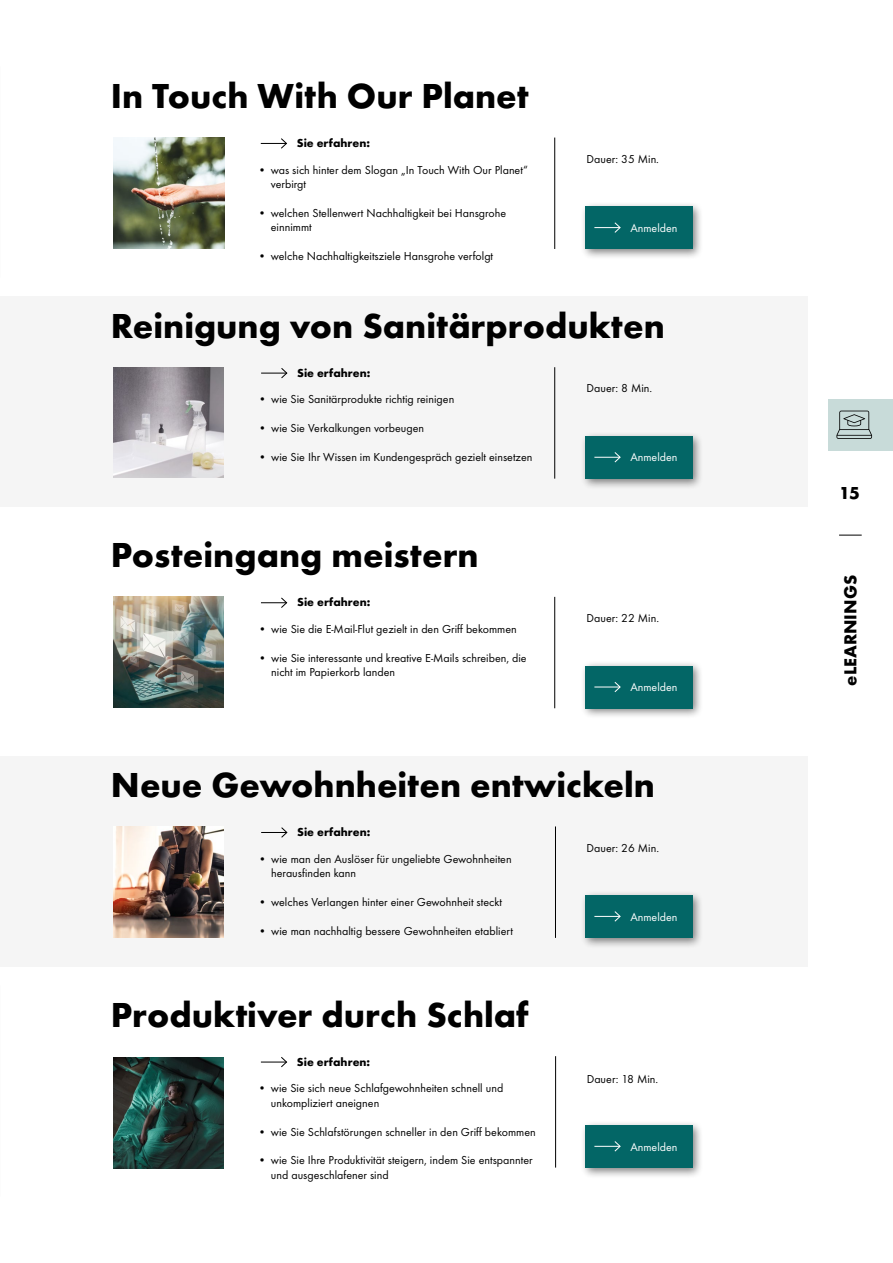
<style>
.page{position:relative;width:893px;height:1263px;background:#fff}
.page>*{position:absolute;margin:0;border:0;box-sizing:border-box;transform-origin:0 0}
.t1{font:700 36px "Futura TOT";color:#000}
.t2{font:700 18px "Futura TOT";color:#000}
.t3{font:12px/14.4px "Futura TOT Boo";color:#000}
.t4{font:700 12px "Futura TOT";color:#000}
.t5{font:12px "Futura TOT Boo";color:#fff}
</style>
<div class="page">
<svg style="left:839px;top:535px;width:23px;height:1px"></svg>
<div style="left:0;top:756px;width:808px;height:210px;background:#f5f5f5"></div>
<div style="left:0;top:296px;width:808px;height:211px;background:#f5f5f5"></div>
<hr style="left:554px;top:138px;width:1px;height:111px;background:#000">
<hr style="left:555px;top:826px;width:1px;height:112px;background:#000">
<hr style="left:554px;top:597px;width:1px;height:111px;background:#000">
<hr style="left:554px;top:367px;width:1px;height:112px;background:#000">
<svg style="left:261px;top:138px;width:26px;height:11px"></svg>
<svg style="left:261px;top:827px;width:27px;height:11px"></svg>
<svg style="left:261px;top:597px;width:27px;height:11px"></svg>
<svg style="left:261px;top:368px;width:27px;height:11px"></svg>
<div style="left:828px;top:399px;width:65px;height:51px;background:#c8dbd9"></div>
<svg style="left:836px;top:411px;width:36px;height:28px"></svg>
<img style="left:113px;top:367px;width:111px;height:111px">
<img style="left:113px;top:597px;width:111px;height:110px">
<img style="left:113px;top:826px;width:111px;height:111px">
<img style="left:113px;top:1058px;width:111px;height:110px">
<hr style="left:555px;top:1056px;width:1px;height:111px;background:#000">
<svg style="left:261px;top:1057px;width:27px;height:11px"></svg>
<img style="left:113px;top:137px;width:111px;height:111px">
<div style="left:580px;top:201px;width:124px;height:59px;background:#000;opacity:.5"></div>
<div style="left:585px;top:206px;width:108px;height:43px;background:#036666"></div>
<div style="left:580px;top:431px;width:124px;height:59px;background:#000;opacity:.5"></div>
<div style="left:585px;top:436px;width:108px;height:42px;background:#036666"></div>
<div style="left:580px;top:661px;width:124px;height:58px;background:#000;opacity:.5"></div>
<div style="left:585px;top:666px;width:108px;height:42px;background:#036666"></div>
<div style="left:580px;top:890px;width:124px;height:59px;background:#000;opacity:.5"></div>
<div style="left:585px;top:895px;width:108px;height:43px;background:#036666"></div>
<div style="left:580px;top:1120px;width:124px;height:59px;background:#000;opacity:.5"></div>
<div style="left:585px;top:1125px;width:108px;height:42px;background:#036666"></div>
<svg style="left:594px;top:222px;width:27px;height:11px"></svg>
<svg style="left:594px;top:452px;width:27px;height:11px"></svg>
<svg style="left:594px;top:682px;width:27px;height:11px"></svg>
<svg style="left:594px;top:911px;width:27px;height:11px"></svg>
<svg style="left:594px;top:1141px;width:27px;height:11px"></svg>
<h1 class="t1" style="left:111px;top:74px;width:419px">In Touch With Our Planet</h1>
<p class="t4" style="left:297px;top:135px;width:75px">Sie erfahren:</p>
<p class="t3" style="left:271px;top:162px;width:259px;text-indent:-13px">• was sich hinter dem Slogan „In Touch With Our Planet“ verbirgt</p>
<p class="t3" style="left:271px;top:206px;width:237px;text-indent:-13px">• welchen Stellenwert Nachhaltigkeit bei Hansgrohe einnimmt</p>
<p class="t3" style="left:258px;top:249px;width:237px">• welche Nachhaltigkeitsziele Hansgrohe verfolgt</p>
<p class="t3" style="left:587px;top:152px;width:74px">Dauer: 35 Min.</p>
<p class="t5" style="left:630px;top:221px;width:49px">Anmelden</p>
<h1 class="t1" style="left:111px;top:303px;width:556px">Reinigung von Sanitärprodukten</h1>
<p class="t4" style="left:297px;top:365px;width:75px">Sie erfahren:</p>
<p class="t3" style="left:258px;top:392px;width:197px">• wie Sie Sanitärprodukte richtig reinigen</p>
<p class="t3" style="left:258px;top:421px;width:167px">• wie Sie Verkalkungen vorbeugen</p>
<p class="t3" style="left:258px;top:450px;width:276px">• wie Sie Ihr Wissen im Kundengespräch gezielt einsetzen</p>
<h1 class="t1" style="left:111px;top:533px;width:369px">Posteingang meistern</h1>
<p class="t4" style="left:297px;top:595px;width:75px">Sie erfahren:</p>
<p class="t3" style="left:258px;top:622px;width:260px">• wie Sie die E-Mail-Flut gezielt in den Griff bekommen</p>
<p class="t3" style="left:271px;top:651px;width:257px;text-indent:-13px">• wie Sie interessante und kreative E-Mails schreiben, die nicht im Papierkorb landen</p>
<p class="t3" style="left:587px;top:381px;width:67px">Dauer: 8 Min.</p>
<p class="t5" style="left:630px;top:450px;width:49px">Anmelden</p>
<p class="t3" style="left:587px;top:611px;width:74px">Dauer: 22 Min.</p>
<p class="t5" style="left:630px;top:680px;width:49px">Anmelden</p>
<h1 class="t1" style="left:111px;top:762px;width:546px">Neue Gewohnheiten entwickeln</h1>
<p class="t4" style="left:297px;top:824px;width:75px">Sie erfahren:</p>
<p class="t3" style="left:271px;top:851px;width:242px;text-indent:-13px">• wie man den Auslöser für ungeliebte Gewohnheiten herausfinden kann</p>
<p class="t3" style="left:258px;top:895px;width:245px">• welches Verlangen hinter einer Gewohnheit steckt</p>
<p class="t3" style="left:258px;top:923px;width:256px">• wie man nachhaltig bessere Gewohnheiten etabliert</p>
<h1 class="t1" style="left:111px;top:992px;width:419px">Produktiver durch Schlaf</h1>
<p class="t4" style="left:297px;top:1054px;width:75px">Sie erfahren:</p>
<p class="t3" style="left:271px;top:1081px;width:234px;text-indent:-13px">• wie Sie sich neue Schlafgewohnheiten schnell und unkompliziert aneignen</p>
<p class="t3" style="left:258px;top:1124px;width:279px">• wie Sie Schlafstörungen schneller in den Griff bekommen</p>
<p class="t3" style="left:271px;top:1153px;width:263px;text-indent:-13px">• wie Sie Ihre Produktivität steigern, indem Sie entspannter und ausgeschlafener sind</p>
<p class="t3" style="left:587px;top:840px;width:74px">Dauer: 26 Min.</p>
<p class="t5" style="left:630px;top:909px;width:49px">Anmelden</p>
<p class="t3" style="left:587px;top:1071px;width:73px">Dauer: 18 Min.</p>
<p class="t5" style="left:630px;top:1139px;width:49px">Anmelden</p>
<h2 class="t2" style="left:839px;top:482px;width:22px">15</h2>
<h2 class="t2" style="left:839px;top:686px;width:112px;rotate:-90deg">eLEARNINGS</h2>
</div>
